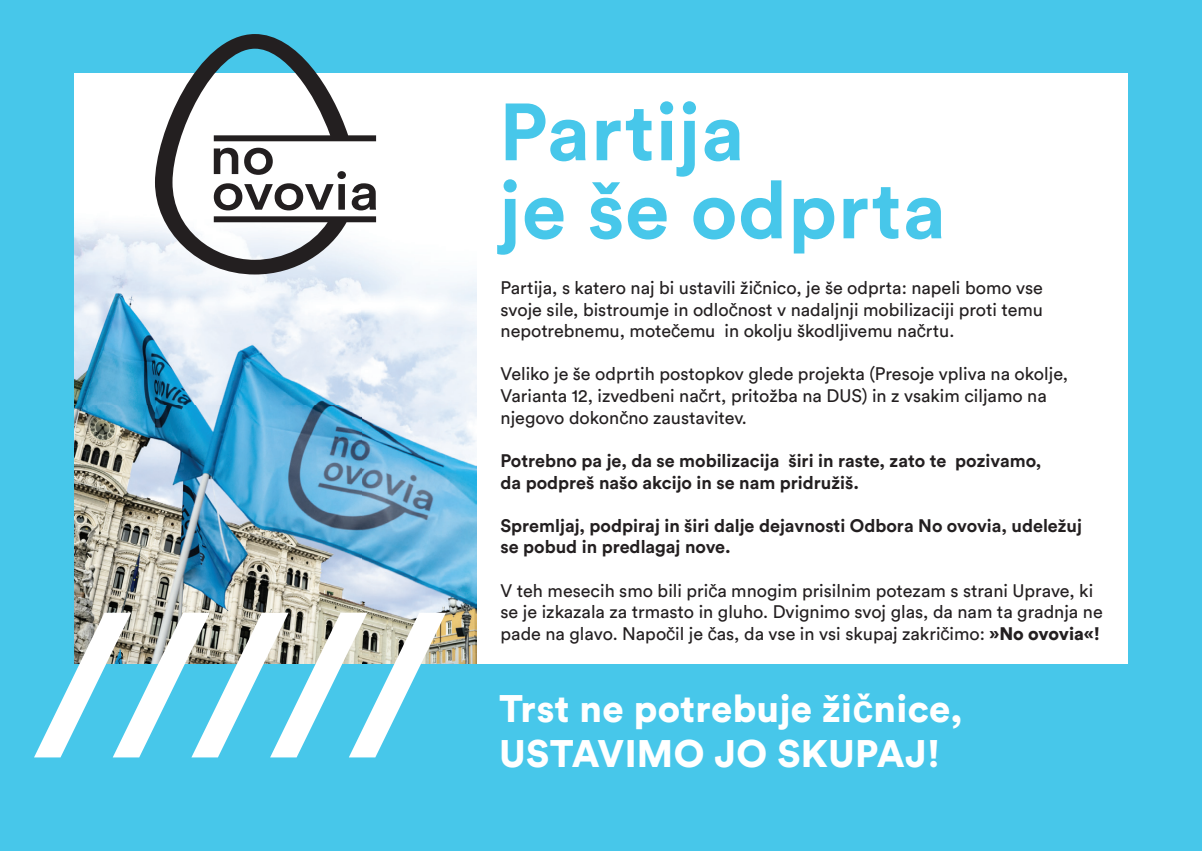
<style>
.page{position:relative;width:1202px;height:851px;background:#fff}
.page>*{position:absolute;margin:0;border:0;box-sizing:border-box;transform-origin:0 0}
.t1{font:700 80px/78px "Circular Std";letter-spacing:.01em;color:#47c7ea}
.t2{font:900 38px/45.6px "Circular Std";letter-spacing:.01em;color:#fff}
.t3{font:18px/21.6px "Circular Std";color:#231f20}
.t4{font:700 18px/21.6px "Circular Std";color:#231f20}
.s1{font-family:"Arial"}
.s2{font-weight:900}
.s3{font-family:"Arial";font-weight:700}
</style>
<div class="page">
<div style="left:0;top:0;width:1202px;height:850px;background:#47c7ea"></div>
<div style="left:75px;top:74px;width:1053px;height:589px;background:#fff"></div>
<img style="left:75px;top:216px;width:401px;height:447px">
<svg style="left:34px;top:612px;width:412px;height:145px"></svg>
<svg style="left:155px;top:34px;width:221px;height:240px"></svg>
<h1 class="t1" style="left:499px;top:91px;width:448px">Partija<br>je še odprta</h1>
<p class="t3" style="left:501px;top:276px;width:544px;text-align:justify">Partija, s katero naj bi ustavili ži<span class="s1">č</span>nico, je še odprta: napeli bomo vse svoje sile, bistroumje in odlo<span class="s1">č</span>nost v nadaljnji mobilizaciji proti temu nepotrebnemu, mote<span class="s1">č</span>emu in okolju škodljivemu na<span class="s1">č</span>rtu.</p>
<p class="t3" style="left:501px;top:363px;width:569px">Veliko je še odprtih postopkov glede projekta (Presoje vpliva na okolje,<br>Varianta 12, izvedbeni na<span class="s1">č</span>rt, pritožba na DUS) in z vsakim ciljamo na njegovo dokon<span class="s1">č</span>no zaustavitev.</p>
<p class="t4" style="left:501px;top:449px;width:542px">Potrebno pa je, da se mobilizacija širi in raste, zato te pozivamo, da podpreš našo akcijo in se nam pridružiš.</p>
<p class="t4" style="left:501px;top:514px;width:583px">Spremljaj, podpiraj in širi dalje dejavnosti Odbora No ovovia, udeležuj se pobud in predlagaj nove.</p>
<p class="t3" style="left:501px;top:579px;width:604px">V teh mesecih smo bili pri<span class="s1">č</span>a mnogim prisilnim potezam s strani Uprave, ki se je izkazala za trmasto in gluho. Dvignimo svoj glas, da nam ta gradnja ne pade na glavo. Napo<span class="s1">č</span>il je <span class="s1">č</span>as, da vse in vsi skupaj zakri<span class="s1">č</span>imo: <span class="s2">»No ovovia«!</span></p>
<h2 class="t2" style="left:499px;top:684px;width:465px">Trst ne potrebuje ži<span class="s3">č</span>nice,<br>USTAVIMO JO SKUPAJ!</h2>
</div>
